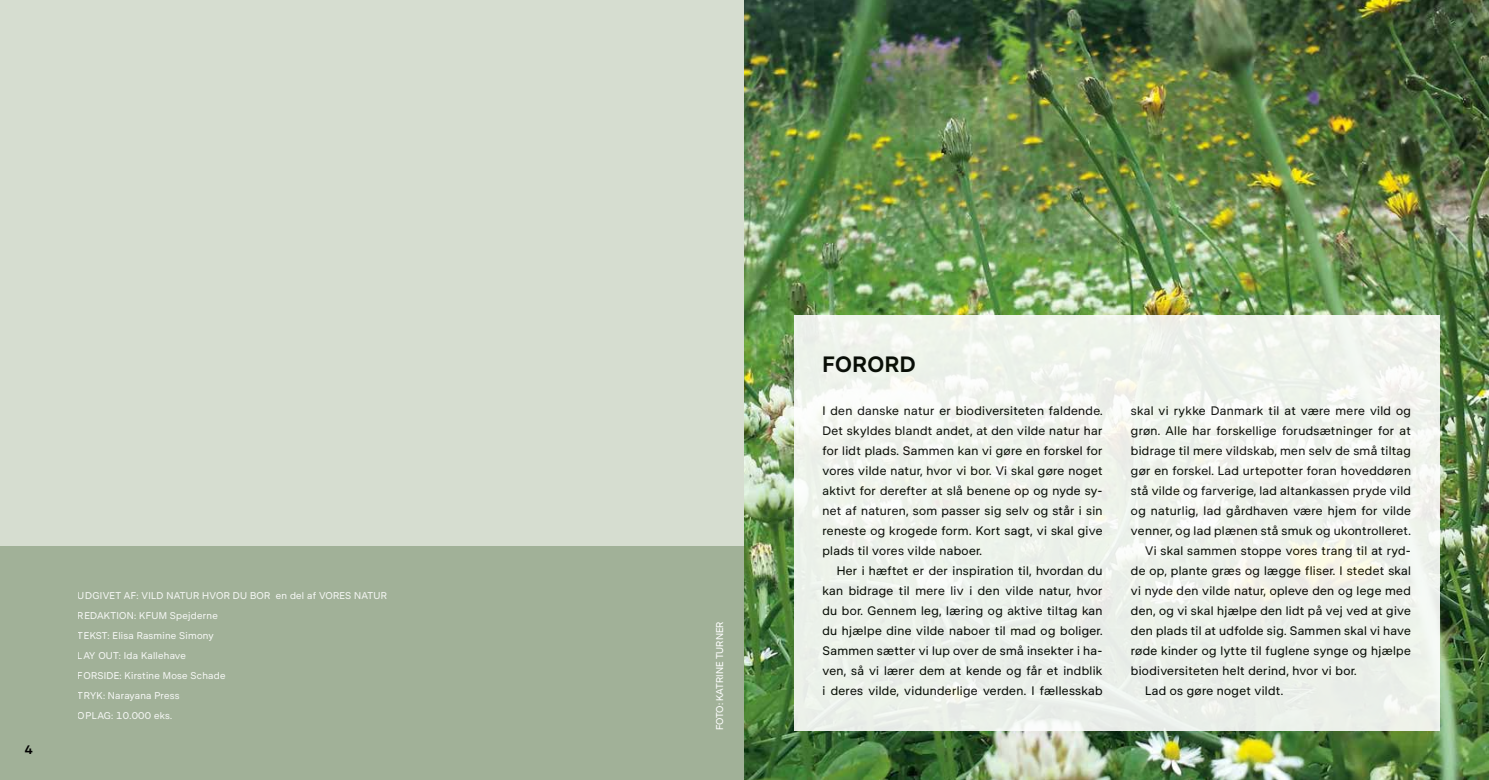
<style>
.page{position:relative;width:1489px;height:780px;background:#fff}
.page>*{position:absolute;margin:0;border:0;box-sizing:border-box;transform-origin:0 0}
.t1{font:600 22.5px "DR Publik";letter-spacing:.025em;color:#000}
.t2{font:12.5px/20px "DR Publik";letter-spacing:.025em;color:#000;text-align:justify}
.t3{font:600 12.5px "DR Publik";color:#000}
.t4{font:10px/20px "DR Publik";letter-spacing:.025em;color:#fff}
.t5{font:10px "DR Publik";color:#fff}
</style>
<div class="page">
<div style="left:0;top:0;width:744px;height:780px;background:#d6ddd0"></div>
<div style="left:0;top:546px;width:744px;height:234px;background:#a1b198"></div>
<img style="left:744px;top:0;width:744px;height:780px">
<div style="left:794px;top:315px;width:645px;height:415px;background:linear-gradient(to bottom,#f3f6ef,#ecf0ea)"></div>
<p class="t3" style="left:25px;top:741px;width:9px">4</p>
<p class="t4" style="left:78px;top:585px;width:310px">UDGIVET AF: VILD NATUR HVOR DU BOR en del af VORES NATUR<br>REDAKTION: KFUM Spejderne<br>TEKST: Elisa Rasmine Simony<br>LAY OUT: Ida Kallehave<br>FORSIDE: Kirstine Mose Schade<br>TRYK: Narayana Press<br>OPLAG: 10.000 eks.</p>
<p class="t5" style="left:713px;top:730px;width:110px;rotate:-90deg">FOTO: KATRINE TURNER</p>
<h1 class="t1" style="left:822px;top:351px;width:95px">FORORD</h1>
<p class="t2" style="left:822px;top:400px;width:281px">I den danske natur er biodiversiteten faldende.<br>Det skyldes blandt andet, at den vilde natur har for lidt plads. Sammen kan vi gøre en forskel for vores vilde natur, hvor vi bor. Vi skal gøre noget aktivt for derefter at slå benene op og nyde sy&shy;net af naturen, som passer sig selv og står i sin reneste og krogede form. Kort sagt, vi skal give plads til vores vilde naboer.</p>
<p class="t2" style="left:822px;top:560px;width:281px;text-indent:14px">Her i hæftet er der inspiration til, hvordan du kan bidrage til mere liv i den vilde natur, hvor du bor. Gennem leg, læring og aktive tiltag kan du hjælpe dine vilde naboer til mad og boliger.<br>Sammen sætter vi lup over de små insekter i ha&shy;ven, så vi lærer dem at kende og får et indblik i deres vilde, vidunderlige verden. I fællesskab</p>
<p class="t2" style="left:1130px;top:400px;width:281px">skal vi rykke Danmark til at være mere vild og</p>
<p class="t2" style="left:1130px;top:420px;width:281px">grøn. Alle har forskellige forudsætninger for at</p>
<p class="t2" style="left:1130px;top:440px;width:281px">bidrage til mere vildskab, men selv de små tiltag</p>
<p class="t2" style="left:1130px;top:460px;width:281px">gør en forskel. Lad urtepotter foran hoveddøren</p>
<p class="t2" style="left:1130px;top:480px;width:281px">stå vilde og farverige, lad altankassen pryde vild</p>
<p class="t2" style="left:1130px;top:500px;width:281px">og naturlig, lad gårdhaven være hjem for vilde</p>
<p class="t2" style="left:1130px;top:520px;width:281px">venner, og lad plænen stå smuk og ukontrolleret.</p>
<p class="t2" style="left:1144px;top:540px;width:267px">Vi skal sammen stoppe vores trang til at ryd-</p>
<p class="t2" style="left:1130px;top:560px;width:281px">de op, plante græs og lægge fliser. I stedet skal</p>
<p class="t2" style="left:1130px;top:580px;width:281px">vi nyde den vilde natur, opleve den og lege med</p>
<p class="t2" style="left:1130px;top:600px;width:281px">den, og vi skal hjælpe den lidt på vej ved at give</p>
<p class="t2" style="left:1130px;top:620px;width:281px">den plads til at udfolde sig. Sammen skal vi have</p>
<p class="t2" style="left:1130px;top:640px;width:281px">røde kinder og lytte til fuglene synge og hjælpe</p>
<p class="t2" style="left:1130px;top:660px;width:227px">biodiversiteten helt derind, hvor vi bor.</p>
<p class="t2" style="left:1144px;top:680px;width:140px">Lad os gøre noget vildt.</p>
</div>
